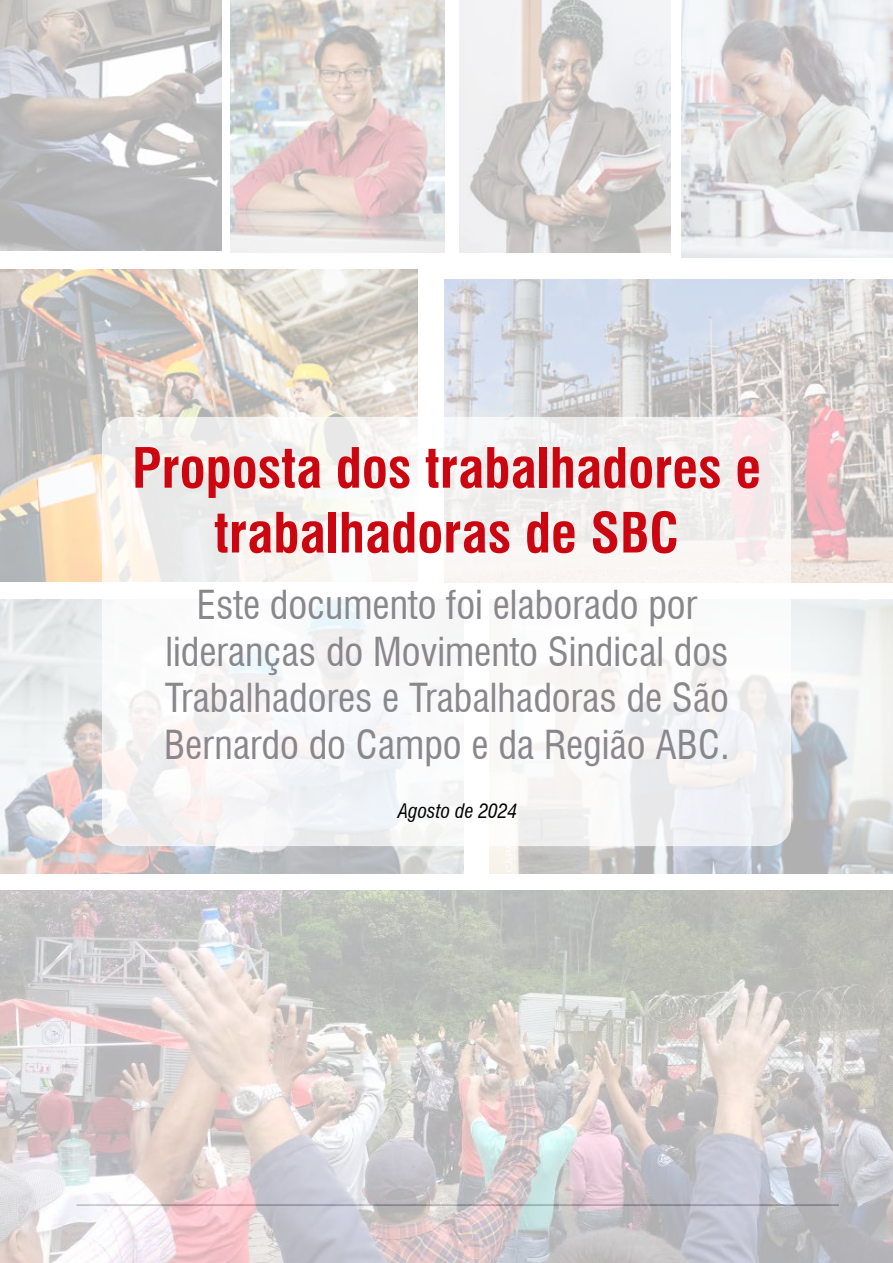
<style>
.page{position:relative;width:893px;height:1263px;background:#fff}
.page>*{position:absolute;margin:0;border:0;box-sizing:border-box;transform-origin:0 0}
.t1{font:700 condensed 54px/64.8px "Swiss 721 BT";color:#cb0610;text-align:center}
.t2{font:condensed 39px/46.8px "Swiss 721 BT";color:#89878c;text-align:center}
.t3{font:italic condensed 19.5px "Swiss 721 BT";color:#000}
</style>
<div class="page">
<img style="left:0;top:890px;width:893px;height:373px">
<img style="left:0;top:600px;width:464px;height:273px">
<img style="left:490px;top:600px;width:403px;height:273px">
<img style="left:445px;top:280px;width:448px;height:302px">
<img style="left:0;top:270px;width:417px;height:311px">
<img style="left:459px;top:0;width:212px;height:252px">
<img style="left:0;top:0;width:221px;height:251px">
<img style="left:231px;top:0;width:214px;height:252px">
<img style="left:682px;top:0;width:211px;height:257px">
<div style="left:102px;top:417px;width:689px;height:429px;background:linear-gradient(to bottom,#f5f3f1,#f7f7f8);border-radius:21px"></div>
<h1 class="t1" style="left:132px;top:436px;width:630px">Proposta dos trabalhadores e trabalhadoras de SBC</h1>
<p class="t2" style="left:164px;top:581px;width:567px">Este documento foi elaborado por lideranças do Movimento Sindical dos Trabalhadores e Trabalhadoras de São Bernardo do Campo e da Região ABC.</p>
<p class="t3" style="left:398px;top:800px;width:121px">Agosto de 2024</p>
</div>
